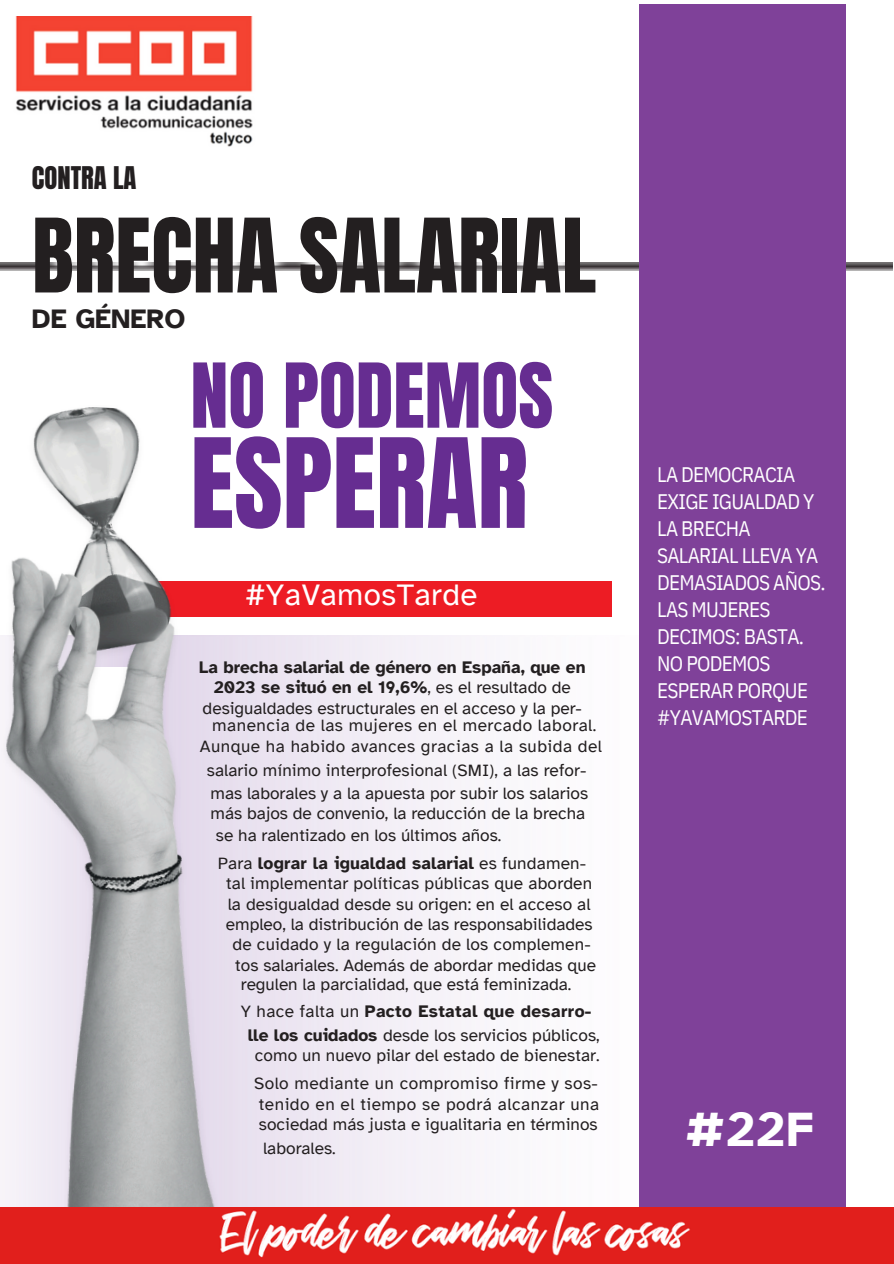
<style>
.page{position:relative;width:894px;height:1264px;background:#fff}
.page>*{position:absolute;margin:0;border:0;box-sizing:border-box;transform-origin:0 0}
.t1{font:105.45px "Anton";color:#662d91}
.t2{font:87.15px "Anton";color:#231f20}
.t3{font:75.9px "Anton";color:#662d91}
.t4{font:700 49.5px "Atkinson Hyperlegible";color:#fff}
.t5{font:31.2px "Atkinson Hyperlegible";letter-spacing:.015em;color:#fff}
.t6{font:700 27.45px "Atkinson Hyperlegible";color:#231f20}
.t7{font:26.55px "Anton";color:#231f20}
.t8{font:21px/27px "IBM Plex Sans Cond";letter-spacing:-.035em;color:#fff}
.t9{font:17.25px/20.2px "Atkinson Hyperlegible";color:#231f20;text-align:center}
.t10{font:17.25px/20.2px "Atkinson Hyperlegible";letter-spacing:.025em;color:#231f20;text-align:center}
.t11{font:700 17.25px "Atkinson Hyperlegible";letter-spacing:.01em;color:#231f20}
.t12{font:17.25px "Atkinson Hyperlegible";letter-spacing:.03em;color:#231f20}
.s1{font-weight:700}
.s2{font-weight:400}
</style>
<div class="page">
<img style="left:0;top:262px;width:892px;height:8px">
<div style="left:156px;top:581px;width:455px;height:35px;background:#ed1c24"></div>
<div style="left:639px;top:4px;width:206px;height:1259px;background:#7f4199"></div>
<img style="left:0;top:407px;width:317px;height:800px">
<img style="left:15px;top:16px;width:238px;height:131px">
<img style="left:0;top:1207px;width:893px;height:56px">
<h3 class="t7" style="left:32px;top:159px;width:106px">CONTRA LA</h3>
<h3 class="t2" style="left:32px;top:193px;width:565px">BRECHA SALARIAL</h3>
<h3 class="t6" style="left:32px;top:302px;width:155px">DE GÉNERO</h3>
<p class="t3" style="left:190px;top:341px;width:364px">NO PODEMOS</p>
<p class="t1" style="left:190px;top:408px;width:339px">ESPERAR</p>
<h1 class="t5" style="left:245px;top:575px;width:233px">#YaVamosTarde</h1>
<p class="t9" style="left:199px;top:657px;width:388px"><span class="s1">La brecha salarial de género en España, que en<br>2023 se situó en el 19,6%</span>, es el resultado de desigualdades estructurales en el acceso y la per-</p>
<h2 class="t10" style="left:200px;top:715px;width:403px">manencia de las mujeres en el mercado laboral.<br>Aunque ha habido avances gracias a la subida del</h2>
<p class="t9" style="left:207px;top:760px;width:381px">salario mínimo interprofesional (SMI), a las refor-</p>
<p class="t9" style="left:210px;top:783px;width:379px;text-align:left">mas laborales y a la apuesta por subir los salarios más bajos de convenio, la reducción de la brecha</p>
<h4 class="t9" style="left:216px;top:825px;width:287px">se ha ralentizado en los últimos años.</h4>
<p class="t11" style="left:217px;top:852px;width:370px"><span class="s2">Para</span> lograr la igualdad salarial <span class="s2">es fundamen-</span></p>
<p class="t9" style="left:226px;top:873px;width:367px">tal implementar políticas públicas que aborden</p>
<p class="t9" style="left:228px;top:893px;width:364px">la desigualdad desde su origen: en el acceso al</p>
<p class="t9" style="left:226px;top:914px;width:368px">empleo, la distribución de las responsabilidades</p>
<p class="t9" style="left:232px;top:934px;width:360px">de cuidado y la regulación de los complemen-</p>
<p class="t9" style="left:235px;top:954px;width:362px">tos salariales. Además de abordar medidas que</p>
<p class="t9" style="left:241px;top:973px;width:332px">regulen la parcialidad, que está feminizada.</p>
<p class="t11" style="left:241px;top:1000px;width:352px"><span class="s2">Y hace falta un</span> Pacto Estatal que desarro-</p>
<p class="t9" style="left:248px;top:1024px;width:353px"><span class="s1">lle los cuidados</span> desde los servicios públicos,</p>
<p class="t9" style="left:255px;top:1045px;width:346px">como un nuevo pilar del estado de bienestar.</p>
<p class="t10" style="left:254px;top:1073px;width:345px">Solo mediante un compromiso firme y sos-</p>
<p class="t12" style="left:259px;top:1093px;width:341px">tenido en el tiempo se podrá alcanzar una</p>
<p class="t9" style="left:259px;top:1114px;width:340px">sociedad más justa e igualitaria en términos</p>
<p class="t9" style="left:263px;top:1138px;width:74px">laborales.</p>
<p class="t8" style="left:657px;top:460px;width:170px">LA DEMOCRACIA<br>EXIGE IGUALDAD Y<br>LA BRECHA<br>SALARIAL LLEVA YA<br>DEMASIADOS AÑOS.<br>LAS MUJERES<br>DECIMOS: BASTA.<br>NO PODEMOS<br>ESPERAR PORQUE #YAVAMOSTARDE</p>
<p class="t4" style="left:685px;top:1098px;width:129px">#22F</p>
</div>
